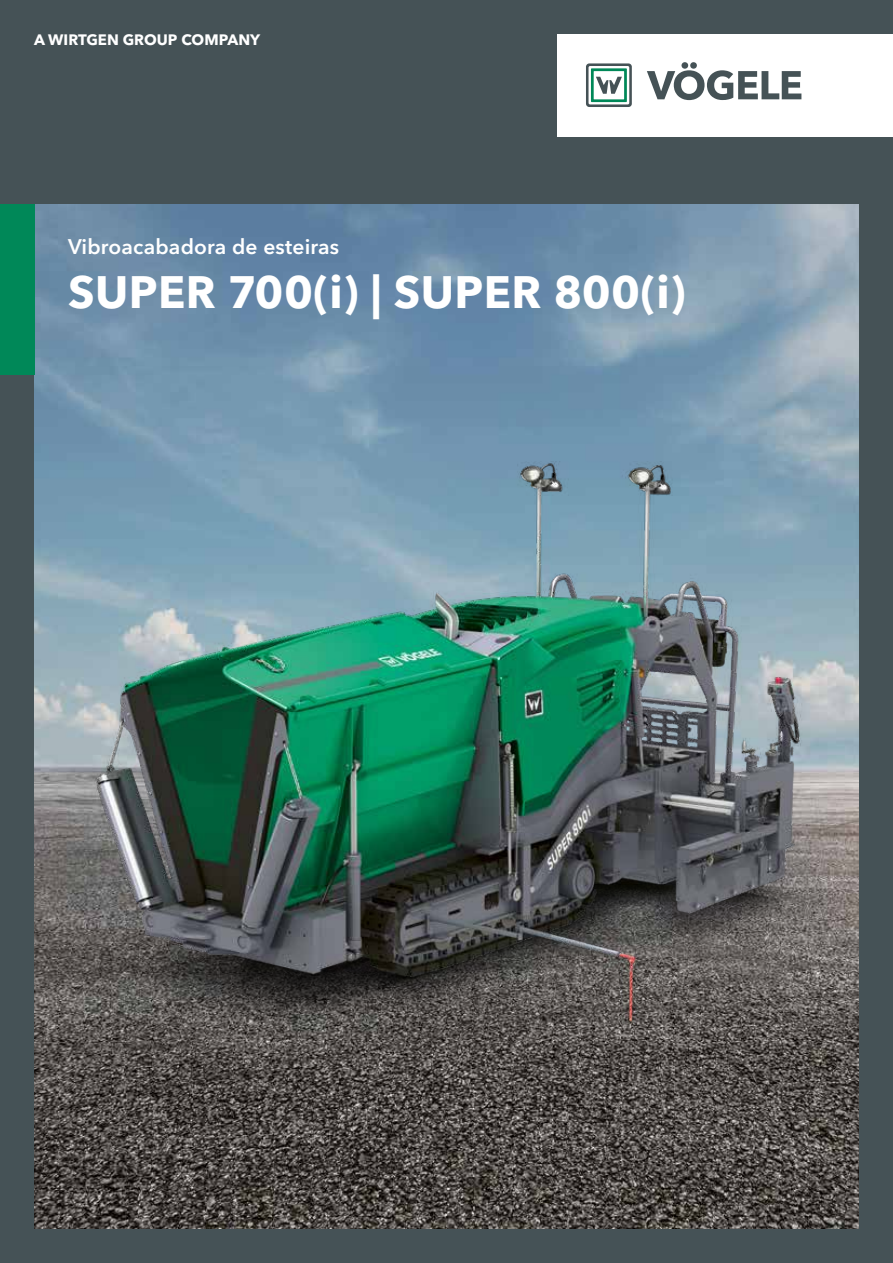
<style>
.page{position:relative;width:893px;height:1263px;background:#455256}
.page>*{position:absolute;margin:0;border:0;box-sizing:border-box;transform-origin:0 0}
.t1{font:700 45px "Avenir Next LT Pro";letter-spacing:.01em;color:#fff}
.t2{font:600 21px "Avenir Next LT Pro";letter-spacing:.01em;color:#fff}
.t3{font:700 15px "Avenir Next LT Pro";color:#fff}
</style>
<div class="page">
<img style="left:34px;top:204px;width:825px;height:1025px">
<div style="left:0;top:204px;width:34px;height:170px;background:#008858"></div>
<div style="left:557px;top:34px;width:336px;height:102px;background:#fff"></div>
<svg style="left:647px;top:62px;width:154px;height:38px"></svg>
<svg style="left:586px;top:63px;width:46px;height:44px"></svg>
<img style="left:34px;top:366px;width:825px;height:852px">
<p class="t3" style="left:34px;top:31px;width:228px">A WIRTGEN GROUP COMPANY</p>
<p class="t2" style="left:68px;top:234px;width:273px">Vibroacabadora de esteiras</p>
<h1 class="t1" style="left:68px;top:265px;width:619px">SUPER 700(i) | SUPER 800(i)</h1>
</div>
